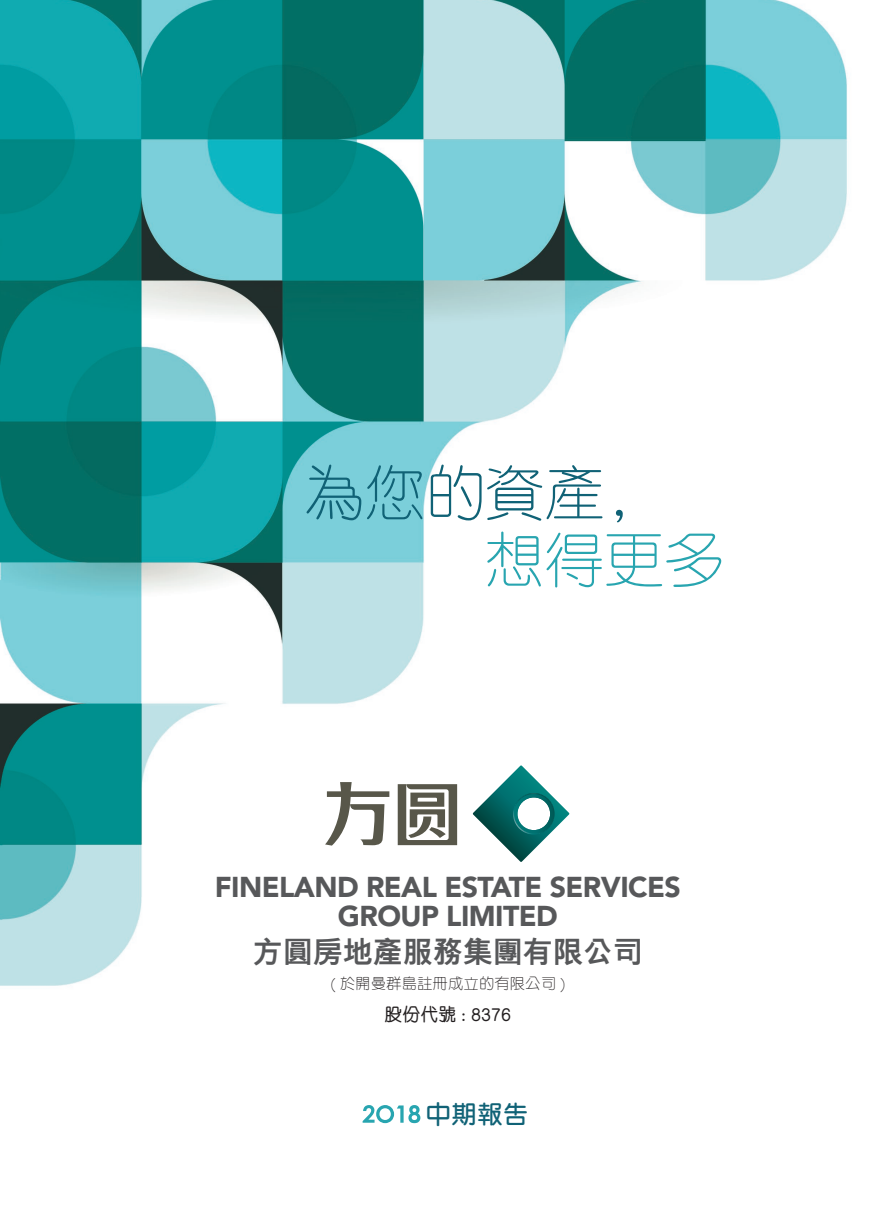
<style>
.page{position:relative;width:893px;height:1212px;background:#fff}
.page>*{position:absolute;margin:0;border:0;box-sizing:border-box;transform-origin:0 0}
.t1{font:300 60px "M Yuen HK";color:#106276}
.t2{font:300 60px "M Yuen HK";color:#28a5b0}
.t3{font:800 30px "M Hei HK";color:#57585a}
.t4{font:900 28.5px/29.2px "Avenir LT Std";letter-spacing:-.02em;color:#57585a;text-align:center}
.t5{font:600 25.8px "M Yuen HK";color:#106276}
.t6{font:500 18px "M Yuen HK";color:#231f20}
.t7{font:300 15px "M Yuen HK";letter-spacing:.03em;color:#231f20}
</style>
<div class="page">
<img style="left:0;top:0;width:847px;height:1124px">
<svg style="left:325px;top:782px;width:64px;height:63px"></svg>
<svg style="left:398px;top:784px;width:59px;height:61px"></svg>
<svg style="left:473px;top:765px;width:96px;height:97px"></svg>
<svg style="left:363px;top:1105px;width:57px;height:18px"></svg>
<h1 class="t1" style="left:305px;top:452px;width:324px">為您的資產,</h1>
<h1 class="t2" style="left:484px;top:519px;width:241px">想得更多</h1>
<p class="t4" style="left:215px;top:872px;width:467px">FINELAND REAL ESTATE SERVICES<br>GROUP LIMITED</p>
<p class="t3" style="left:253px;top:937px;width:392px">方圓房地產服務集團有限公司</p>
<p class="t7" style="left:331px;top:973px;width:236px">( 於開曼群島註冊成立的有限公司 )</p>
<p class="t6" style="left:385px;top:1005px;width:128px">股份代號 : 8376</p>
<p class="t5" style="left:425px;top:1101px;width:105px">中期報告</p>
</div>
